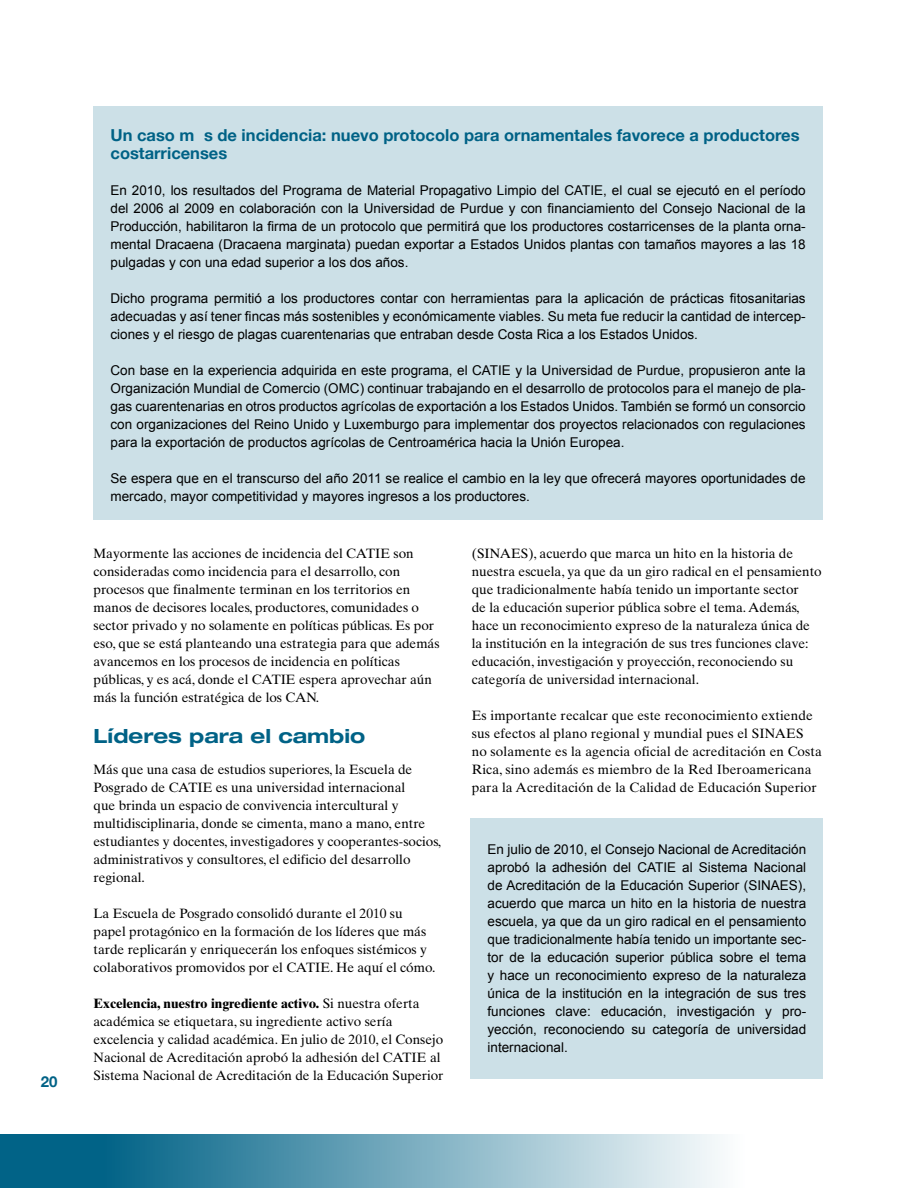
<style>
.page{position:relative;width:918px;height:1188px;background:#fff}
.page>*{position:absolute;margin:0;border:0;box-sizing:border-box;transform-origin:0 0}
.t1{font:700 expanded 19.5px "Helvetica Neue";color:#006286}
.t2{font:700 16.5px/18px "Helvetica Neue";color:#006286}
.t3{font:700 15px "Helvetica Neue";color:#006286}
.t4{font:13.5px/18px "Arial";color:#000;text-align:justify}
.t5{font:13.5px/18px "Times Ten";color:#000}
.s1{font-weight:700}
</style>
<div class="page">
<svg style="left:0;top:1134px;width:720px;height:54px;background:#67a2b7"></svg>
<div style="left:94px;top:107px;width:729px;height:413px;background:#cce0e7"></div>
<div style="left:471px;top:818px;width:352px;height:261px;background:#cce0e7"></div>
<p class="t3" style="left:41px;top:1072px;width:18px">20</p>
<p class="t2" style="left:111px;top:126px;width:691px">Un caso más de incidencia: nuevo protocolo para ornamentales favorece a productores costarricenses</p>
<p class="t4" style="left:111px;top:182px;width:697px">En 2010, los resultados del Programa de Material Propagativo Limpio del CATIE, el cual se ejecutó en el período del 2006 al 2009 en colaboración con la Universidad de Purdue y con financiamiento del Consejo Nacional de la Producción, habilitaron la firma de un protocolo que permitirá que los productores costarricenses de la planta orna&shy;mental Dracaena (Dracaena marginata) puedan exportar a Estados Unidos plantas con tamaños mayores a las 18 pulgadas y con una edad superior a los dos años.</p>
<p class="t4" style="left:111px;top:290px;width:697px">Dicho programa permitió a los productores contar con herramientas para la aplicación de prácticas fitosanitarias adecuadas y así tener fincas más sostenibles y económicamente viables. Su meta fue reducir la cantidad de intercep&shy;ciones y el riesgo de plagas cuarentenarias que entraban desde Costa Rica a los Estados Unidos.</p>
<p class="t4" style="left:111px;top:362px;width:697px">Con base en la experiencia adquirida en este programa, el CATIE y la Universidad de Purdue, propusieron ante la Organización Mundial de Comercio (OMC) continuar trabajando en el desarrollo de protocolos para el manejo de pla&shy;gas cuarentenarias en otros productos agrícolas de exportación a los Estados Unidos. También se formó un consorcio con organizaciones del Reino Unido y Luxemburgo para implementar dos proyectos relacionados con regulaciones para la exportación de productos agrícolas de Centroamérica hacia la Unión Europea.</p>
<p class="t4" style="left:111px;top:470px;width:697px">Se espera que en el transcurso del año 2011 se realice el cambio en la ley que ofrecerá mayores oportunidades de mercado, mayor competitividad y mayores ingresos a los productores.</p>
<p class="t5" style="left:94px;top:544px;width:348px">Mayormente las acciones de incidencia del CATIE son consideradas como incidencia para el desarrollo, con procesos que finalmente terminan en los territorios en manos de decisores locales, productores, comunidades o sector privado y no solamente en políticas públicas. Es por eso, que se está planteando una estrategia para que además avancemos en los procesos de incidencia en políticas públicas, y es acá, donde el CATIE espera aprovechar aún más la función estratégica de los CAN.</p>
<h1 class="t1" style="left:94px;top:724px;width:273px">Líderes para el cambio</h1>
<p class="t5" style="left:94px;top:760px;width:349px">Más que una casa de estudios superiores, la Escuela de Posgrado de CATIE es una universidad internacional<br>que brinda un espacio de convivencia intercultural y multidisciplinaria, donde se cimenta, mano a mano, entre estudiantes y docentes, investigadores y cooperantes-socios, administrativos y consultores, el edificio del desarrollo regional.</p>
<p class="t5" style="left:94px;top:904px;width:343px">La Escuela de Posgrado consolidó durante el 2010 su papel protagónico en la formación de los líderes que más tarde replicarán y enriquecerán los enfoques sistémicos y colaborativos promovidos por el CATIE. He aquí el cómo.</p>
<p class="t5" style="left:94px;top:994px;width:352px"><span class="s1">Excelencia, nuestro ingrediente activo.</span> Si nuestra oferta académica se etiquetara, su ingrediente activo sería excelencia y calidad académica. En julio de 2010, el Consejo Nacional de Acreditación aprobó la adhesión del CATIE al Sistema Nacional de Acreditación de la Educación Superior</p>
<p class="t5" style="left:472px;top:544px;width:351px">(SINAES), acuerdo que marca un hito en la historia de nuestra escuela, ya que da un giro radical en el pensamiento que tradicionalmente había tenido un importante sector<br>de la educación superior pública sobre el tema. Además, hace un reconocimiento expreso de la naturaleza única de la institución en la integración de sus tres funciones clave: educación, investigación y proyección, reconociendo su categoría de universidad internacional.</p>
<p class="t5" style="left:472px;top:706px;width:352px">Es importante recalcar que este reconocimiento extiende sus efectos al plano regional y mundial pues el SINAES no solamente es la agencia oficial de acreditación en Costa Rica, sino además es miembro de la Red Iberoamericana para la Acreditación de la Calidad de Educación Superior</p>
<p class="t4" style="left:488px;top:841px;width:320px">En julio de 2010, el Consejo Nacional de Acreditación aprobó la adhesión del CATIE al Sistema Nacional de Acreditación de la Educación Superior (SINAES), acuerdo que marca un hito en la historia de nuestra escuela, ya que da un giro radical en el pensamiento que tradicionalmente había tenido un importante sec&shy;tor de la educación superior pública sobre el tema y hace un reconocimiento expreso de la naturaleza única de la institución en la integración de sus tres funciones clave: educación, investigación y pro&shy;yección, reconociendo su categoría de universidad internacional.</p>
</div>
